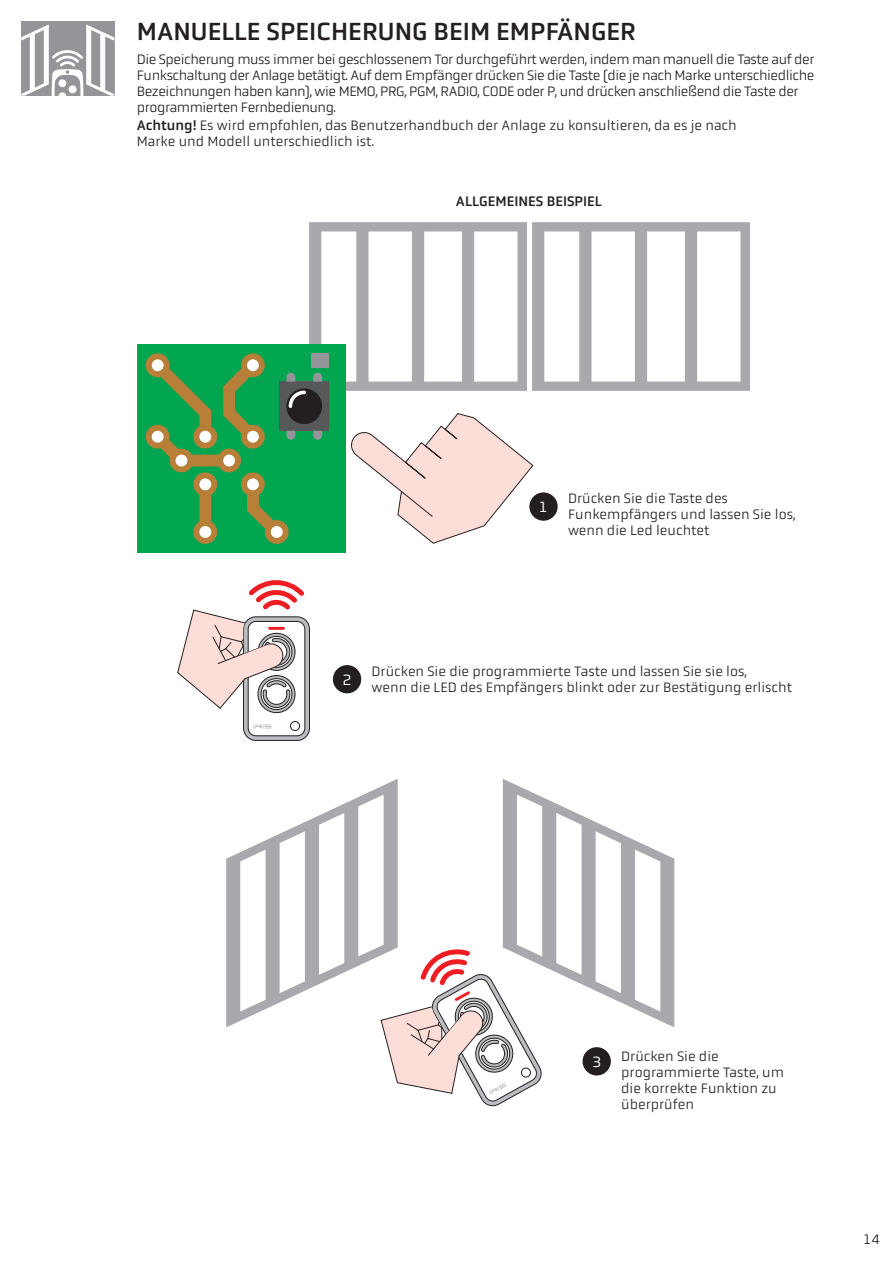
<style>
.page{position:relative;width:893px;height:1263px;background:#fff}
.page>*{position:absolute;margin:0;border:0;box-sizing:border-box;transform-origin:0 0}
.t1{font:25.5px "Obvia";color:#231f20}
.t2{font:15.3px "Obvia";color:#fff}
.t3{font:300 14.25px/16px "Obvia";color:#231f20}
.t4{font:300 14.25px/16px "Obvia";letter-spacing:-.03em;color:#231f20}
.t5{font:14.25px "Obvia";color:#231f20}
.s1{font-weight:400}
</style>
<div class="page">
<svg style="left:21px;top:21px;width:93px;height:75px"></svg>
<svg style="left:243px;top:616px;width:67px;height:125px"></svg>
<svg style="left:177px;top:580px;width:128px;height:156px"></svg>
<svg style="left:226px;top:779px;width:448px;height:328px"></svg>
<svg style="left:137px;top:222px;width:613px;height:331px"></svg>
<div style="left:333px;top:665px;width:28px;height:28px;background:#231f20;border-radius:50%"></div>
<div style="left:529px;top:492px;width:29px;height:29px;background:#231f20;border-radius:50%"></div>
<div style="left:583px;top:1047px;width:28px;height:28px;background:#231f20;border-radius:50%"></div>
<h1 class="t1" style="left:137px;top:17px;width:501px">MANUELLE SPEICHERUNG BEIM EMPFÄNGER</h1>
<p class="t4" style="left:137px;top:51px;width:679px">Die Speicherung muss immer bei geschlossenem Tor durchgeführt werden, indem man manuell die Taste auf der Funkschaltung der Anlage betätigt. Auf dem Empfänger drücken Sie die Taste (die je nach Marke unterschiedliche Bezeichnungen haben kann), wie MEMO, PRG, PGM, RADIO, CODE oder P, und drücken anschließend die Taste der programmierten Fernbedienung.</p>
<p class="t3" style="left:137px;top:117px;width:601px"><span class="s1">Achtung!</span> Es wird empfohlen, das Benutzerhandbuch der Anlage zu konsultieren, da es je nach<br>Marke und Modell unterschiedlich ist.</p>
<p class="t5" style="left:456px;top:193px;width:148px">ALLGEMEINES BEISPIEL</p>
<p class="t2" style="left:539px;top:498px;width:10px">1</p>
<p class="t3" style="left:568px;top:490px;width:229px">Drücken Sie die Taste des<br>Funkempfängers und lassen Sie los, wenn die Led leuchtet</p>
<p class="t2" style="left:343px;top:671px;width:10px">2</p>
<p class="t3" style="left:372px;top:663px;width:422px">Drücken Sie die programmierte Taste und lassen Sie sie los,<br>wenn die LED des Empfängers blinkt oder zur Bestätigung erlischt</p>
<p class="t2" style="left:592px;top:1053px;width:10px">3</p>
<p class="t3" style="left:621px;top:1048px;width:164px">Drücken Sie die programmierte Taste, um die korrekte Funktion zu überprüfen</p>
<p class="t3" style="left:864px;top:1231px;width:18px">14</p>
</div>
